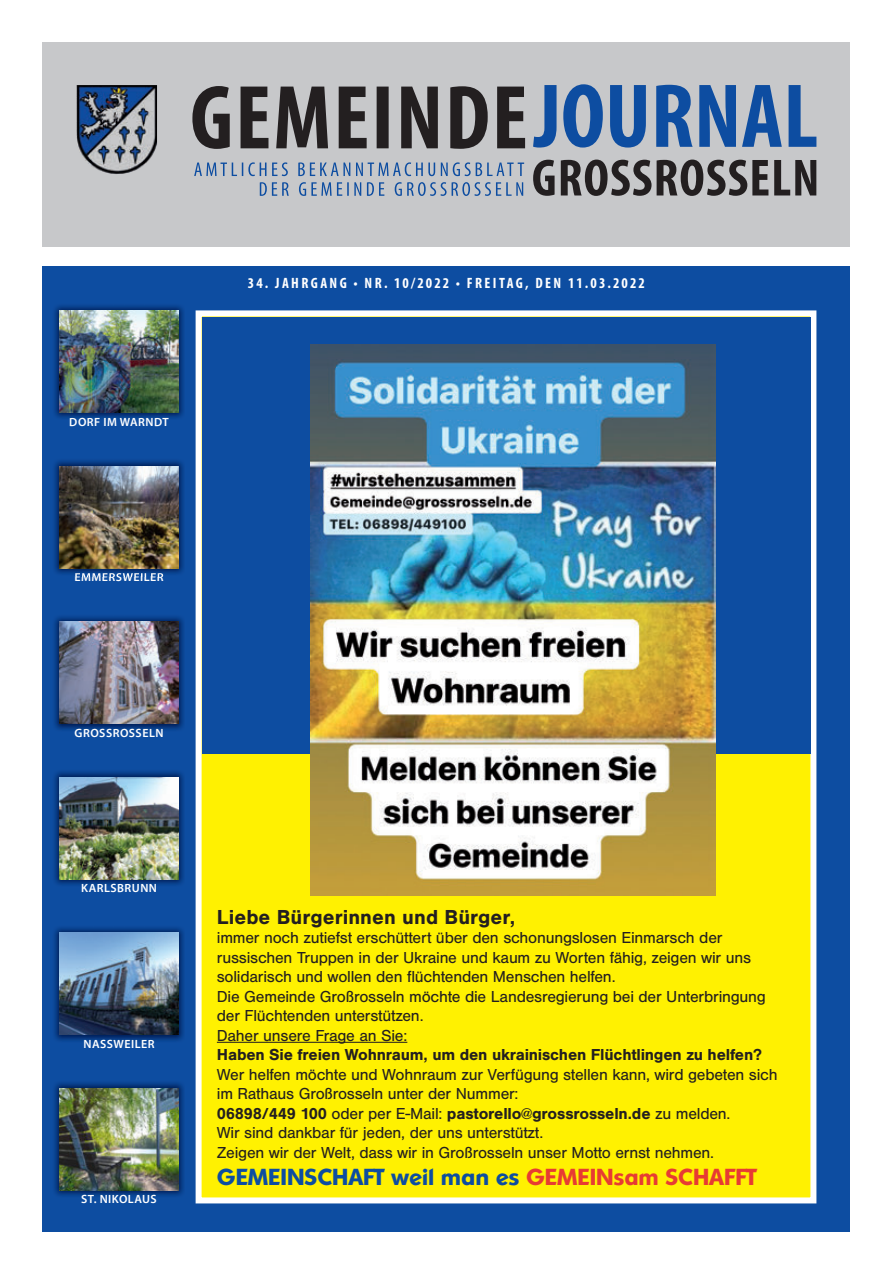
<style>
.page{position:relative;width:893px;height:1263px;background:#fff}
.page>*{position:absolute;margin:0;border:0;box-sizing:border-box;transform-origin:0 0}
.t1{font:700 22.5px "Ornitons Serial";color:#0d4da1}
.t2{font:21px "Sans CE Bold";letter-spacing:.005em;color:#231f20}
.t3{font:16.5px/19.5px "Sans";letter-spacing:-.015em;color:#231f20}
.t4{font:700 16.5px "Sans";letter-spacing:-.015em;color:#231f20}
.t5{font:700 condensed 15px "Myriad Pro";letter-spacing:.16em;color:#fff}
.t6{font:600 12px "Myriad Pro";letter-spacing:.04em;color:#fff}
.s1{font-weight:700}
.s2{color:#e73b33}
</style>
<div class="page">
<div style="left:43px;top:267px;width:807px;height:965px;background:#0d4da1"></div>
<div style="left:43px;top:43px;width:807px;height:204px;background:#c7c8ca"></div>
<img style="left:77px;top:85px;width:80px;height:89px">
<svg style="left:192px;top:86px;width:333px;height:63px"></svg>
<svg style="left:533px;top:84px;width:283px;height:64px"></svg>
<svg style="left:194px;top:162px;width:330px;height:14px"></svg>
<svg style="left:260px;top:182px;width:263px;height:14px"></svg>
<svg style="left:533px;top:160px;width:283px;height:36px"></svg>
<div style="left:199px;top:313px;width:614px;height:887px;background:#fff101"></div>
<div style="left:196px;top:310px;width:620px;height:893px;border:6px solid #fff"></div>
<div style="left:202px;top:318px;width:608px;height:436px;background:#0d4da1"></div>
<hr style="left:217px;top:1042px;width:190px;height:1px;background:#231f20">
<img style="left:310px;top:344px;width:405px;height:551px">
<img style="left:54px;top:305px;width:130px;height:113px">
<img style="left:60px;top:310px;width:119px;height:102px">
<img style="left:54px;top:616px;width:130px;height:114px">
<img style="left:60px;top:622px;width:119px;height:102px">
<img style="left:54px;top:771px;width:130px;height:114px">
<img style="left:60px;top:777px;width:119px;height:102px">
<img style="left:54px;top:927px;width:130px;height:114px">
<img style="left:60px;top:932px;width:119px;height:103px">
<img style="left:54px;top:1082px;width:130px;height:114px">
<img style="left:60px;top:1088px;width:119px;height:102px">
<img style="left:54px;top:460px;width:130px;height:116px">
<img style="left:75px;top:573px;width:26px;height:3px">
<svg style="left:103px;top:573px;width:19px;height:3px"></svg>
<img style="left:123px;top:573px;width:16px;height:3px">
<svg style="left:141px;top:573px;width:22px;height:3px"></svg>
<img style="left:60px;top:466px;width:119px;height:102px">
<p class="t6" style="left:69px;top:414px;width:101px">DORF IM WARNDT</p>
<p class="t6" style="left:74px;top:570px;width:91px">EMMERSWEILER</p>
<p class="t6" style="left:75px;top:725px;width:90px">GROSSROSSELN</p>
<p class="t5" style="left:248px;top:274px;width:399px">34. JAHRGANG • NR. 10/2022 • FREITAG, DEN 11.03.2022</p>
<p class="t6" style="left:81px;top:881px;width:77px">KARLSBRUNN</p>
<p class="t6" style="left:83px;top:1036px;width:73px">NASSWEILER</p>
<p class="t6" style="left:81px;top:1192px;width:77px">ST. NIKOLAUS</p>
<p class="t2" style="left:217px;top:905px;width:300px">Liebe Bürgerinnen und Bürger,</p>
<p class="t3" style="left:217px;top:928px;width:550px">immer noch zutiefst erschüttert über den schonungslosen Einmarsch der russischen Truppen in der Ukraine und kaum zu Worten fähig, zeigen wir uns solidarisch und wollen den flüchtenden Menschen helfen.<br>Die Gemeinde Großrosseln möchte die Landesregierung bei der Unterbringung der Flüchtenden unterstützen.<br>Daher unsere Frage an Sie:</p>
<p class="t4" style="left:217px;top:1045px;width:547px">Haben Sie freien Wohnraum, um den ukrainischen Flüchtlingen zu helfen?</p>
<p class="t3" style="left:217px;top:1065px;width:562px">Wer helfen möchte und Wohnraum zur Verfügung stellen kann, wird gebeten sich im Rathaus Großrosseln unter der Nummer:<br><span class="s1">06898/449 100</span> oder per E-Mail: <span class="s1">pastorello@grossrosseln.de</span> zu melden.<br>Wir sind dankbar für jeden, der uns unterstützt.<br>Zeigen wir der Welt, dass wir in Großrosseln unser Motto ernst nehmen.</p>
<h1 class="t1" style="left:217px;top:1163px;width:541px">GEMEINSCHAFT WEIL MAN ES <span class="s2">GEMEINSAM SCHAFFT</span></h1>
</div>
